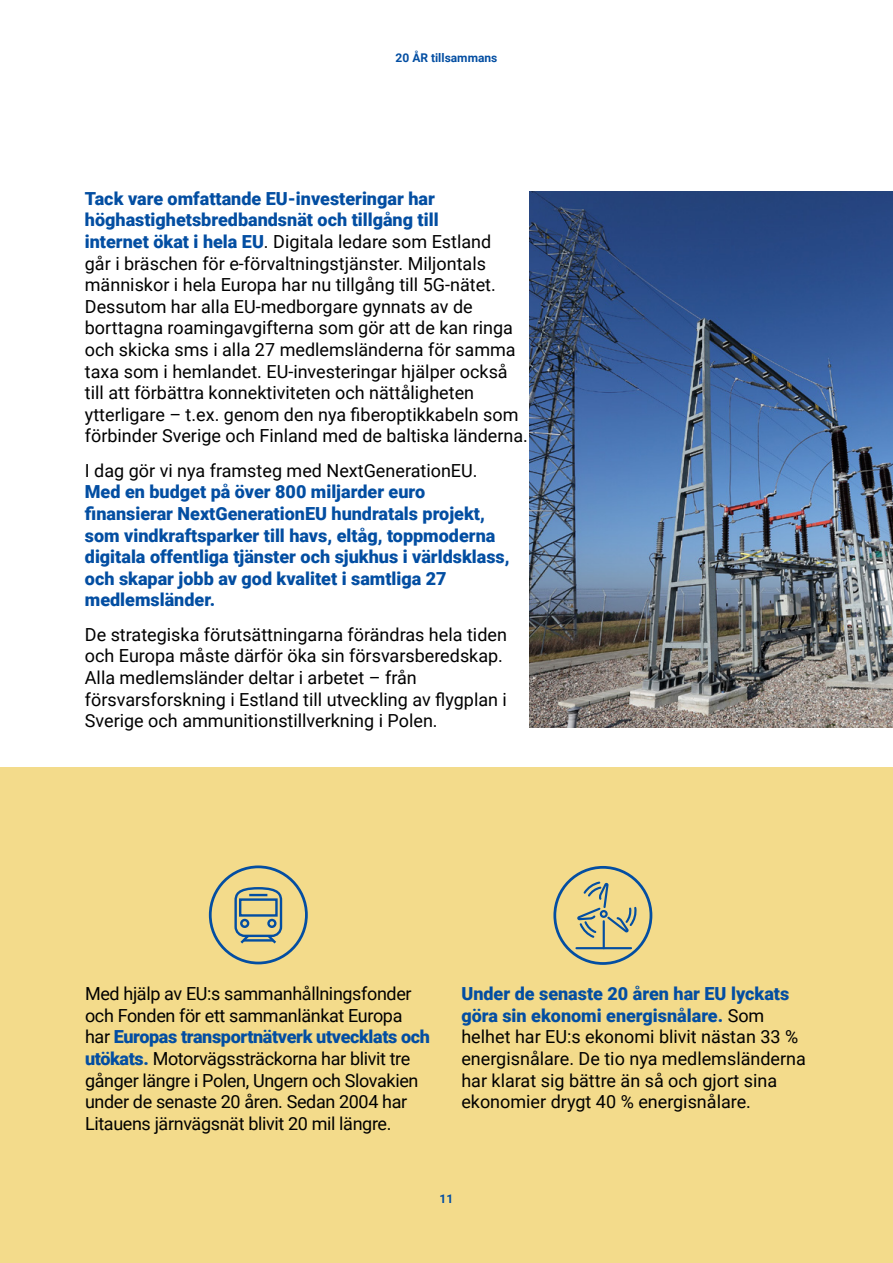
<style>
.page{position:relative;width:893px;height:1263px;background:#fff}
.page>*{position:absolute;margin:0;border:0;box-sizing:border-box;transform-origin:0 0}
.Body_text{font:18px/21.6px "Roboto";color:#000}
.Body_text-2{font:900 18px/21.6px "Roboto";color:#034ea2}
.Body_text-3{font:18px/21.6px "Roboto";letter-spacing:-.02em;color:#000}
.t1{font:700 12px "Roboto";color:#034ea2}
.s1{font-weight:900;color:#034ea2}
.s2{font-weight:400;color:#000}
</style>
<div class="page">
<div style="left:0;top:767px;width:893px;height:496px;background:#f3db8b"></div>
<img style="left:529px;top:191px;width:364px;height:536px">
<div style="left:209px;top:865px;width:99px;height:99px;border:3px solid #034ea2;border-radius:50%"></div>
<svg style="left:234px;top:887px;width:49px;height:57px"></svg>
<hr style="left:244px;top:939px;width:29px;height:2px;background:#034ea2">
<hr style="left:603px;top:921px;width:2px;height:27px;background:#034ea2">
<svg style="left:577px;top:880px;width:60px;height:60px"></svg>
<div style="left:600px;top:910px;width:8px;height:8px;border:2px solid #034ea2;border-radius:50%"></div>
<hr style="left:576px;top:947px;width:55px;height:2px;background:#034ea2">
<div style="left:553px;top:866px;width:99px;height:99px;border:3px solid #034ea2;border-radius:50%"></div>
<p class="t1" style="left:396px;top:50px;width:103px">20 ÅR tillsammans</p>
<p class="Body_text" style="left:85px;top:187px;width:445px"><span class="s1">Tack vare omfattande EU-investeringar har höghastighetsbredbandsnät och tillgång till<br>internet ökat i hela EU</span>. Digitala ledare som Estland<br>går i bräschen för e-förvaltningstjänster. Miljontals människor i hela Europa har nu tillgång till 5G-nätet.<br>Dessutom har alla EU-medborgare gynnats av de borttagna roamingavgifterna som gör att de kan ringa och skicka sms i alla 27 medlemsländerna för samma taxa som i hemlandet. EU-investeringar hjälper också till att förbättra konnektiviteten och nättåligheten ytterligare – t.ex. genom den nya fiberoptikkabeln som förbinder Sverige och Finland med de baltiska länderna.</p>
<p class="Body_text-2" style="left:85px;top:459px;width:426px"><span class="s2">I dag gör vi nya framsteg med NextGenerationEU.<br></span>Med en budget på över 800 miljarder euro finansierar NextGenerationEU hundratals projekt, som vindkraftsparker till havs, eltåg, toppmoderna digitala offentliga tjänster och sjukhus i världsklass, och skapar jobb av god kvalitet i samtliga 27 medlemsländer.</p>
<p class="Body_text" style="left:85px;top:623px;width:424px">De strategiska förutsättningarna förändras hela tiden och Europa måste därför öka sin försvarsberedskap.<br>Alla medlemsländer deltar i arbetet – från försvarsforskning i Estland till utveckling av flygplan i Sverige och ammunitionstillverkning i Polen.</p>
<p class="Body_text-3" style="left:85px;top:982px;width:347px">Med hjälp av EU:s sammanhållningsfonder och Fonden för ett sammanlänkat Europa har <span class="s1">Europas transportnätverk utvecklats och utökats.</span> Motorvägssträckorna har blivit tre gånger längre i Polen, Ungern och Slovakien under de senaste 20 åren. Sedan 2004 har Litauens järnvägsnät blivit 20 mil längre.</p>
<p class="Body_text" style="left:461px;top:982px;width:346px"><span class="s1">Under de senaste 20 åren har EU lyckats göra sin ekonomi energisnålare.</span> Som helhet har EU:s ekonomi blivit nästan 33 % energisnålare. De tio nya medlemsländerna har klarat sig bättre än så och gjort sina ekonomier drygt 40 % energisnålare.</p>
<p class="t1" style="left:440px;top:1190px;width:15px">11</p>
</div>
